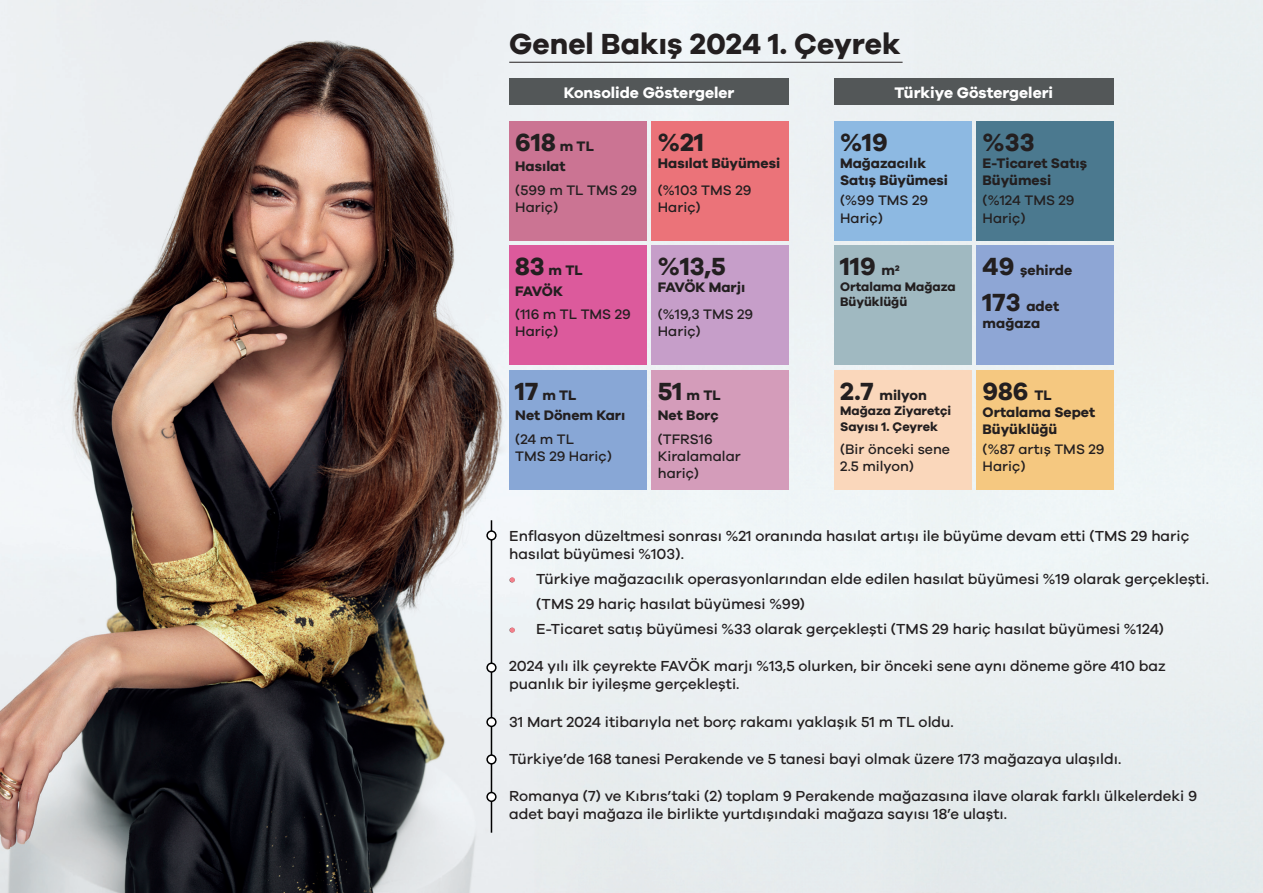
<style>
.page{position:relative;width:1263px;height:893px;background:#fff}
.page>*{position:absolute;margin:0;border:0;box-sizing:border-box;transform-origin:0 0}
.t1{font:700 30px "Galano Grotesque";color:#231f20}
.t2{font:700 25.65px "Galano Grotesque";color:#231f20}
.t3{font:700 15.75px "Galano Grotesque";color:#fff}
.t4{font:500 15px/18px "Galano Grotesque";color:#231f20}
.t5{font:500 14.25px/17.1px "Galano Grotesque";color:#231f20}
.t6{font:700 14.25px/17.1px "Galano Grotesque";color:#231f20}
.t7{font:700 12.75px/15.3px "Galano Grotesque";color:#231f20}
.s1{font-size:14.25px}
.s2{font-size:25.65px}
</style>
<div class="page">
<img style="left:1px;top:1px;width:1262px;height:891px">
<hr style="left:509px;top:62px;width:393px;height:1px;background:#231f20">
<hr style="left:491px;top:520px;width:1px;height:313px;background:#000001">
<div style="left:487px;top:531px;width:9px;height:9px;background:#fff;border-radius:50%"></div>
<div style="left:486px;top:530px;width:11px;height:11px;border:2px solid #000001;border-radius:50%"></div>
<div style="left:487px;top:663px;width:9px;height:9px;background:#fff;border-radius:50%"></div>
<div style="left:486px;top:662px;width:11px;height:11px;border:2px solid #000001;border-radius:50%"></div>
<div style="left:487px;top:718px;width:9px;height:8px;background:#fff;border-radius:50%"></div>
<div style="left:486px;top:717px;width:11px;height:10px;border:2px solid #000001;border-radius:50%"></div>
<div style="left:487px;top:755px;width:9px;height:9px;background:#fff;border-radius:50%"></div>
<div style="left:486px;top:754px;width:11px;height:11px;border:2px solid #000001;border-radius:50%"></div>
<div style="left:487px;top:792px;width:9px;height:9px;background:#fff;border-radius:50%"></div>
<div style="left:486px;top:792px;width:11px;height:10px;border:2px solid #000001;border-radius:50%"></div>
<svg style="left:510px;top:577px;width:5px;height:5px"></svg>
<svg style="left:510px;top:628px;width:5px;height:5px"></svg>
<div style="left:509px;top:121px;width:137px;height:119px;background:#cb7493"></div>
<div style="left:834px;top:121px;width:137px;height:119px;background:#8db9e2"></div>
<div style="left:834px;top:246px;width:137px;height:119px;background:#a0b9c1"></div>
<div style="left:834px;top:370px;width:137px;height:119px;background:#fad7bb"></div>
<div style="left:976px;top:246px;width:138px;height:119px;background:#8ea6d5"></div>
<div style="left:976px;top:370px;width:138px;height:119px;background:#f5c880"></div>
<div style="left:509px;top:246px;width:137px;height:119px;background:#dc5a9c"></div>
<div style="left:652px;top:121px;width:137px;height:119px;background:#eb7379"></div>
<div style="left:652px;top:370px;width:137px;height:119px;background:#d49cba"></div>
<div style="left:652px;top:246px;width:137px;height:119px;background:#c69ec9"></div>
<div style="left:509px;top:370px;width:137px;height:119px;background:#88a7d6"></div>
<div style="left:976px;top:121px;width:138px;height:119px;background:#4b798f"></div>
<div style="left:509px;top:78px;width:280px;height:27px;background:#535758"></div>
<div style="left:834px;top:78px;width:280px;height:27px;background:#535758"></div>
<h1 class="t1" style="left:509px;top:25px;width:393px">Genel Bakış 2024 1. Çeyrek</h1>
<p class="t3" style="left:564px;top:83px;width:172px">Konsolide Göstergeler</p>
<p class="t3" style="left:894px;top:83px;width:160px">Türkiye Göstergeleri</p>
<h2 class="t2" style="left:515px;top:126px;width:80px">618 <span class="s1">m TL</span></h2>
<p class="t6" style="left:515px;top:158px;width:52px">Hasılat</p>
<h2 class="t2" style="left:658px;top:126px;width:48px">%21</h2>
<p class="t6" style="left:658px;top:154px;width:124px">Hasılat Büyümesi</p>
<h2 class="t2" style="left:840px;top:126px;width:49px">%19</h2>
<p class="t6" style="left:840px;top:154px;width:110px">Mağazacılık<br>Satış Büyümesi</p>
<h2 class="t2" style="left:983px;top:126px;width:53px">%33</h2>
<p class="t6" style="left:983px;top:154px;width:106px">E-Ticaret Satış<br>Büyümesi</p>
<p class="t5" style="left:515px;top:181px;width:124px">(599 m TL TMS 29<br>Hariç)</p>
<p class="t5" style="left:840px;top:192px;width:90px">(%99 TMS 29<br>Hariç)</p>
<p class="t5" style="left:658px;top:181px;width:95px">(%103 TMS 29<br>Hariç)</p>
<p class="t5" style="left:983px;top:192px;width:93px">(%124 TMS 29<br>Hariç)</p>
<p class="t6" style="left:515px;top:260px;width:69px;line-height:20.5px"><span class="s2">83</span> m TL<br>FAVÖK</p>
<p class="t5" style="left:515px;top:306px;width:117px">(116 m TL TMS 29<br>Hariç)</p>
<h2 class="t2" style="left:658px;top:251px;width:70px">%13,5</h2>
<p class="t6" style="left:658px;top:279px;width:89px">FAVÖK Marjı</p>
<p class="t5" style="left:658px;top:306px;width:97px">(%19,3 TMS 29<br>Hariç)</p>
<p class="t6" style="left:515px;top:384px;width:112px;line-height:20.5px"><span class="s2">17</span> m TL<br>Net Dönem Karı</p>
<p class="t6" style="left:658px;top:384px;width:64px;line-height:20.5px"><span class="s2">51</span> m TL<br>Net Borç</p>
<p class="t5" style="left:515px;top:430px;width:98px">(24 m TL<br>TMS 29 Hariç)</p>
<p class="t5" style="left:658px;top:430px;width:84px">(TFRS16<br>Kiralamalar hariç)</p>
<h2 class="t2" style="left:840px;top:251px;width:61px">119 <span class="s1">m2</span></h2>
<p class="t7" style="left:840px;top:278px;width:117px">Ortalama Mağaza<br>Büyüklüğü</p>
<p class="t6" style="left:840px;top:386px;width:88px"><span class="s2">2.7</span> milyon</p>
<p class="t7" style="left:840px;top:403px;width:113px">Mağaza Ziyaretçi<br>Sayısı 1. Çeyrek</p>
<p class="t6" style="left:983px;top:262px;width:91px"><span class="s2">49</span> şehirde</p>
<p class="t6" style="left:983px;top:297px;width:78px"><span class="s2">173</span> adet mağaza</p>
<h2 class="t2" style="left:983px;top:375px;width:71px">986 <span class="s1">TL</span></h2>
<p class="t6" style="left:983px;top:403px;width:114px">Ortalama Sepet<br>Büyüklüğü</p>
<p class="t5" style="left:840px;top:440px;width:112px">(Bir önceki sene<br>2.5 milyon)</p>
<p class="t5" style="left:983px;top:440px;width:123px">(%87 artış TMS 29<br>Hariç)</p>
<p class="t4" style="left:509px;top:526px;width:682px">Enflasyon düzeltmesi sonrası %21 oranında hasılat artışı ile büyüme devam etti (TMS 29 hariç hasılat büyümesi %103).</p>
<p class="t4" style="left:536px;top:566px;width:674px;line-height:25.2px;text-indent:-27px">• Türkiye mağazacılık operasyonlarından elde edilen hasılat büyümesi %19 olarak gerçekleşti. (TMS 29 hariç hasılat büyümesi %99)</p>
<p class="t4" style="left:509px;top:620px;width:656px">• E-Ticaret satış büyümesi %33 olarak gerçekleşti (TMS 29 hariç hasılat büyümesi %124)</p>
<p class="t4" style="left:509px;top:657px;width:658px">2024 yılı ilk çeyrekte FAVÖK marjı %13,5 olurken, bir önceki sene aynı döneme göre 410 baz puanlık bir iyileşme gerçekleşti.</p>
<p class="t4" style="left:509px;top:712px;width:446px">31 Mart 2024 itibarıyla net borç rakamı yaklaşık 51 m TL oldu.</p>
<p class="t4" style="left:509px;top:749px;width:614px">Türkiye’de 168 tanesi Perakende ve 5 tanesi bayi olmak üzere 173 mağazaya ulaşıldı.</p>
<p class="t4" style="left:509px;top:786px;width:690px">Romanya (7) ve Kıbrıs’taki (2) toplam 9 Perakende mağazasına ilave olarak farklı ülkelerdeki 9 adet bayi mağaza ile birlikte yurtdışındaki mağaza sayısı 18’e ulaştı.</p>
</div>
